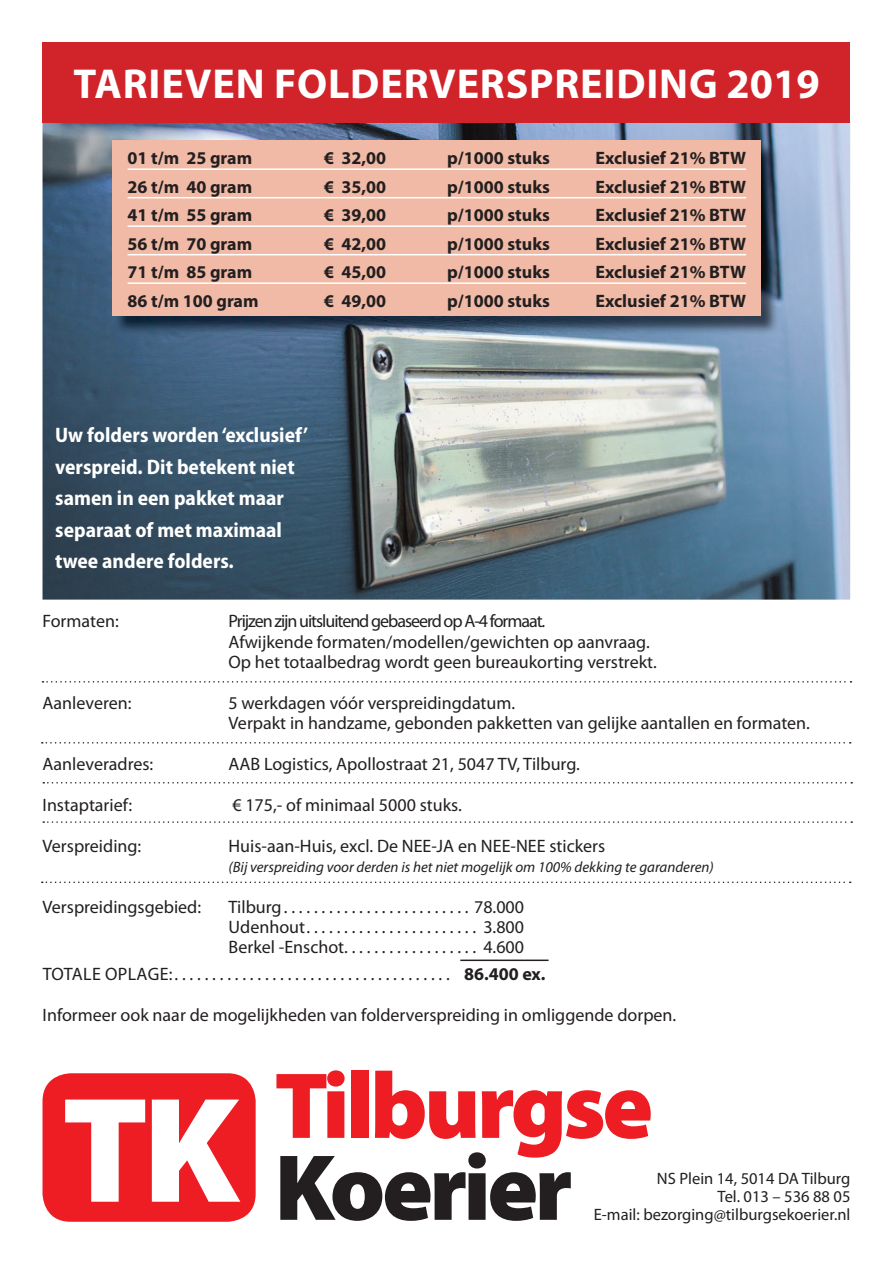
<style>
.page{position:relative;width:893px;height:1263px;background:#fff}
.page>*{position:absolute;margin:0;border:0;box-sizing:border-box;transform-origin:0 0}
.t1{font:700 42px "Myriad Pro";letter-spacing:.02em;color:#fff}
.t2{font:700 semi-condensed 21px/31.5px "Myriad Pro";color:#fff}
.t3{font:18px/20.4px "Myriad Pro";color:#231f20}
.t4{font:700 18px "Myriad Pro";color:#231f20}
.t5{font:18px "Myriad Pro";letter-spacing:.02em;color:#231f20}
.t6{font:16.5px/18px "Myriad Pro";color:#231f20;text-align:right}
.t7{font:italic 15px "Myriad Pro";color:#231f20}
.s1{font-weight:700}
</style>
<div class="page">
<img style="left:43px;top:123px;width:807px;height:477px">
<img style="left:114px;top:142px;width:665px;height:193px">
<div style="left:112px;top:140px;width:648px;height:176px;background:#f0baa6"></div>
<div style="left:43px;top:43px;width:807px;height:80px;background:#d1232a"></div>
<hr style="left:128px;top:168px;width:618px;height:2px;background:#fff">
<hr style="left:128px;top:197px;width:618px;height:1px;background:#fff">
<hr style="left:128px;top:225px;width:618px;height:2px;background:#fff">
<hr style="left:128px;top:254px;width:618px;height:1px;background:#fff">
<hr style="left:128px;top:282px;width:618px;height:2px;background:#fff">
<svg style="left:43px;top:681px;width:808px;height:2px"></svg>
<svg style="left:42px;top:742px;width:809px;height:1px"></svg>
<svg style="left:43px;top:782px;width:809px;height:1px"></svg>
<svg style="left:43px;top:821px;width:809px;height:2px"></svg>
<svg style="left:42px;top:881px;width:809px;height:2px"></svg>
<div style="left:43px;top:1073px;width:213px;height:149px;background:#ee1d23;border-radius:28px"></div>
<svg style="left:65px;top:1099px;width:80px;height:103px"></svg>
<svg style="left:152px;top:1099px;width:88px;height:103px"></svg>
<svg style="left:276px;top:1070px;width:375px;height:151px"></svg>
<hr style="left:460px;top:959px;width:89px;height:2px;background:#231f20">
<h1 class="t1" style="left:74px;top:61px;width:748px">TARIEVEN FOLDERVERSPREIDING 2019</h1>
<p class="t4" style="left:128px;top:148px;width:126px">01 t/m 25 gram</p>
<p class="t4" style="left:324px;top:148px;width:63px">€ 32,00</p>
<p class="t4" style="left:447px;top:148px;width:104px">p/1000 stuks</p>
<p class="t4" style="left:596px;top:148px;width:152px">Exclusief 21% BTW</p>
<p class="t4" style="left:128px;top:177px;width:126px">26 t/m 40 gram</p>
<p class="t4" style="left:324px;top:177px;width:63px">€ 35,00</p>
<p class="t4" style="left:447px;top:177px;width:104px">p/1000 stuks</p>
<p class="t4" style="left:596px;top:177px;width:152px">Exclusief 21% BTW</p>
<p class="t4" style="left:128px;top:205px;width:126px">41 t/m 55 gram</p>
<p class="t4" style="left:324px;top:205px;width:63px">€ 39,00</p>
<p class="t4" style="left:447px;top:205px;width:104px">p/1000 stuks</p>
<p class="t4" style="left:596px;top:205px;width:152px">Exclusief 21% BTW</p>
<p class="t4" style="left:128px;top:234px;width:126px">56 t/m 70 gram</p>
<p class="t4" style="left:324px;top:234px;width:63px">€ 42,00</p>
<p class="t4" style="left:447px;top:234px;width:104px">p/1000 stuks</p>
<p class="t4" style="left:596px;top:234px;width:152px">Exclusief 21% BTW</p>
<p class="t4" style="left:128px;top:262px;width:126px">71 t/m 85 gram</p>
<p class="t4" style="left:324px;top:262px;width:63px">€ 45,00</p>
<p class="t4" style="left:447px;top:262px;width:104px">p/1000 stuks</p>
<p class="t4" style="left:596px;top:262px;width:152px">Exclusief 21% BTW</p>
<p class="t4" style="left:128px;top:290px;width:133px">86 t/m 100 gram</p>
<p class="t4" style="left:324px;top:290px;width:63px">€ 49,00</p>
<p class="t4" style="left:447px;top:290px;width:104px">p/1000 stuks</p>
<p class="t4" style="left:596px;top:290px;width:152px">Exclusief 21% BTW</p>
<p class="t2" style="left:55px;top:420px;width:255px">Uw folders worden ‘exclusief’ verspreid. Dit betekent niet samen in een pakket maar separaat of met maximaal twee andere folders.</p>
<p class="t3" style="left:43px;top:611px;width:78px">Formaten:</p>
<p class="t3" style="left:229px;top:611px;width:430px">Prijzen zijn uitsluitend gebaseerd op A-4 formaat.<br>Afwijkende formaten/modellen/gewichten op aanvraag.<br>Op het totaalbedrag wordt geen bureaukorting verstrekt.</p>
<p class="t3" style="left:43px;top:693px;width:90px">Aanleveren:</p>
<p class="t3" style="left:229px;top:693px;width:583px">5 werkdagen vóór verspreidingdatum.<br>Verpakt in handzame, gebonden pakketten van gelijke aantallen en formaten.</p>
<p class="t3" style="left:43px;top:754px;width:112px">Aanleveradres:</p>
<p class="t3" style="left:229px;top:754px;width:353px">AAB Logistics, Apollostraat 21, 5047 TV, Tilburg.</p>
<p class="t3" style="left:43px;top:795px;width:91px">Instaptarief:</p>
<p class="t3" style="left:232px;top:795px;width:231px">€ 175,- of minimaal 5000 stuks.</p>
<p class="t3" style="left:43px;top:836px;width:100px">Verspreiding:</p>
<p class="t3" style="left:229px;top:836px;width:378px">Huis-aan-Huis, excl. De NEE-JA en NEE-NEE stickers</p>
<p class="t7" style="left:229px;top:859px;width:487px">(Bij verspreiding voor derden is het niet mogelijk om 100% dekking te garanderen)</p>
<p class="t3" style="left:43px;top:897px;width:160px">Verspreidingsgebied:</p>
<p class="t3" style="left:229px;top:897px;width:297px;text-align:justify">Tilburg . . . . . . . . . . . . . . . . . . . . . . . . . 78.000<br>Udenhout . . . . . . . . . . . . . . . . . . . . . . . 3.800<br>Berkel -Enschot. . . . . . . . . . . . . . . . . . 4.600</p>
<p class="t5" style="left:43px;top:964px;width:504px">TOTALE OPLAGE: . . . . . . . . . . . . . . . . . . . . . . . . . . . . . . . . . . . . . <span class="s1">86.400 ex.</span></p>
<p class="t3" style="left:43px;top:1005px;width:635px">Informeer ook naar de mogelijkheden van folderverspreiding in omliggende dorpen.</p>
<p class="t6" style="left:594px;top:1170px;width:258px">NS Plein 14, 5014 DA Tilburg<br>Tel. 013 – 536 88 05<br>E-mail: bezorging@tilburgsekoerier.nl</p>
</div>
